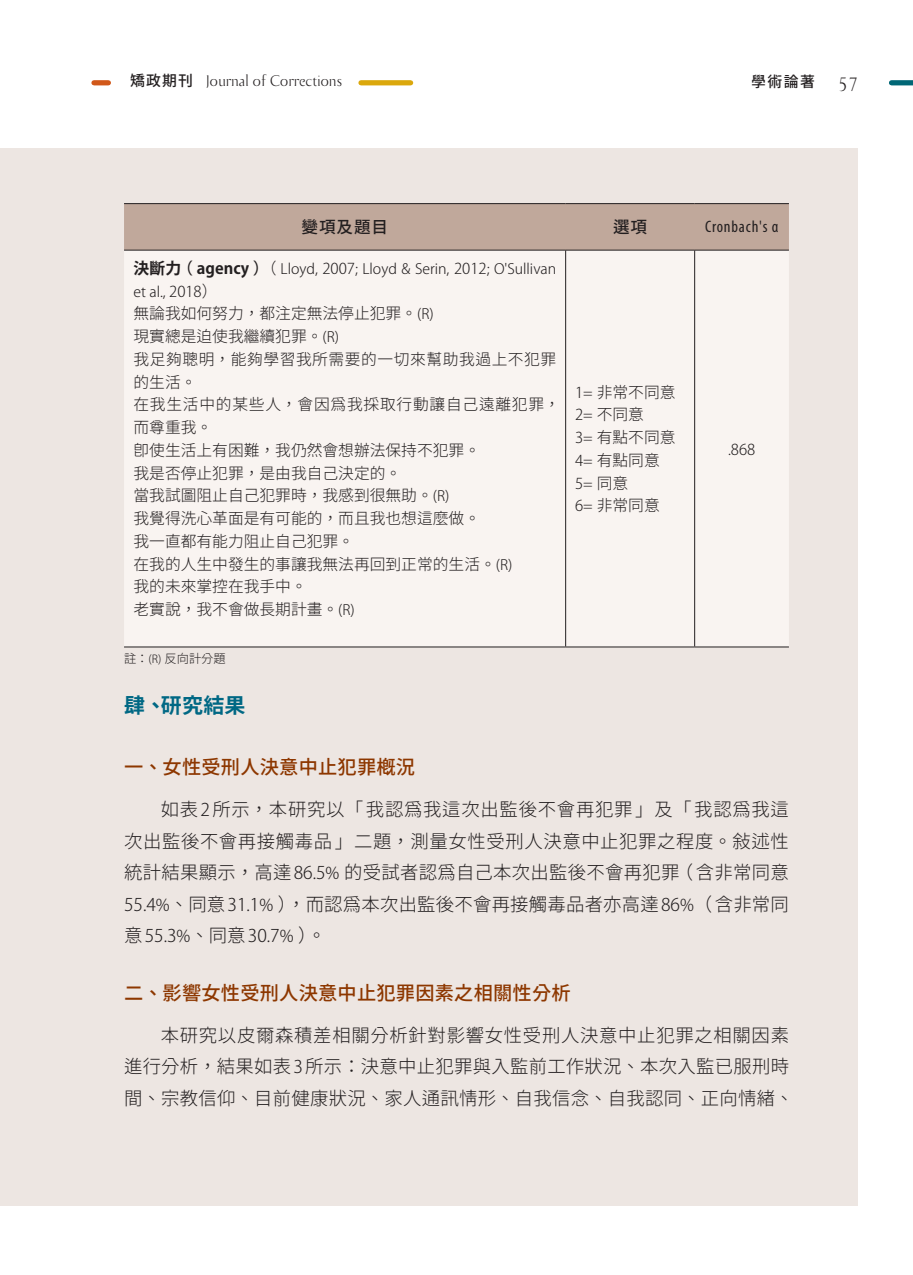
<style>
.page{position:relative;width:913px;height:1275px;background:#fff}
.page>*{position:absolute;margin:0;border:0;box-sizing:border-box;transform-origin:0 0}
.t1{font:21px "Gen Yo Gothic TW B";color:#006884}
.t2{font:19.25px "Gen Yo Gothic TW M";letter-spacing:.01em;color:#8d3700}
.t3{font:18.38px/31.5px "Gen Yo Gothic TW L";letter-spacing:.015em;color:#231f20;text-align:justify}
.t4{font:condensed 16.62px "Myriad Pro";letter-spacing:.05em;color:#231f20}
.t5{font:16.62px "Gen Yo Gothic TW M";letter-spacing:.05em;color:#231f20}
.t6{font:15.75px/22.8px "Gen Yo Gothic TW L";color:#231f20}
.t7{font:15.75px "Bodebeck LT Std";color:#231f20}
.t8{font:300 15.05px "Koz Go Pro";color:#231f20}
.t9{font:14.88px "Gen Yo Gothic TW M";color:#231f20}
.t10{font:300 14.17px/22.8px "Koz Go Pro";color:#231f20}
.t11{font:12.25px "Gen Yo Gothic TW L";color:#231f20}
.s1{font-family:"Gen Yo Gothic TW M";font-size:14.88px}
.s2{font-family:"Bodebeck LT Std";font-size:19.25px}
.s3{font-family:"Koz Go Pr 6 N";font-weight:700;font-size:15.75px}
.s4{font-family:"Gen Yo Gothic TW L";font-weight:400;font-size:15.75px}
.s5{font-size:15.05px}
.s6{font-family:"Koz Go Pro";font-weight:300;font-size:14.17px}
.s7{font-family:"Koz Go Pro";font-weight:300;font-size:15.05px}
.s8{font-size:14.17px}
.s9{font-family:"Koz Go Pro";font-weight:300;font-size:11.03px}
.s10{font-family:"Koz Go Pro";font-weight:300;font-size:17.5px}
.s11{font-family:"Koz Go Pro";font-weight:300;font-size:16.62px}
</style>
<div class="page">
<div style="left:0;top:149px;width:858px;height:1057px;background:#ede6e2"></div>
<div style="left:361px;top:80px;width:50px;height:5px;background:#dba80c"></div>
<div style="left:94px;top:80px;width:14px;height:5px;background:#d1581a"></div>
<div style="left:891px;top:80px;width:22px;height:5px;background:#006776"></div>
<div style="left:124px;top:204px;width:665px;height:46px;background:#c0a89b"></div>
<div style="left:124px;top:251px;width:665px;height:395px;background:#f9f4f1"></div>
<hr style="left:124px;top:203px;width:442px;height:1px;background:#231f20">
<hr style="left:566px;top:203px;width:128px;height:1px;background:#231f20">
<hr style="left:694px;top:203px;width:95px;height:1px;background:#231f20">
<hr style="left:124px;top:250px;width:442px;height:1px;background:#231f20">
<hr style="left:566px;top:250px;width:128px;height:1px;background:#231f20">
<hr style="left:694px;top:250px;width:95px;height:1px;background:#231f20">
<hr style="left:124px;top:646px;width:442px;height:1px;background:#231f20">
<hr style="left:566px;top:646px;width:128px;height:1px;background:#231f20">
<hr style="left:694px;top:646px;width:95px;height:1px;background:#231f20">
<hr style="left:565px;top:250px;width:1px;height:396px;background:#231f20">
<hr style="left:694px;top:250px;width:1px;height:396px;background:#231f20">
<p class="t7" style="left:130px;top:73px;width:213px"><span class="s1">矯政期刊</span> Journal of Corrections</p>
<p class="t9" style="left:751px;top:73px;width:108px">學術論著 <span class="s2">57</span></p>
<p class="t5" style="left:302px;top:218px;width:88px">變項及題目</p>
<p class="t5" style="left:613px;top:218px;width:36px">選項</p>
<p class="t4" style="left:705px;top:217px;width:75px">Cronbach's α</p>
<p class="t10" style="left:133px;top:257px;width:424px"><span class="s3">決斷力（ agency ）</span><span class="s4">（</span> Lloyd, <span class="s5">2007</span>; Lloyd &amp; Serin, <span class="s5">2012</span>; O'Sullivan et al., <span class="s5">2018</span><span class="s4">）</span></p>
<p class="t6" style="left:133px;top:303px;width:428px">無論我如何努力，都注定無法停止犯罪。<span class="s6">(R)<br></span>現實總是迫使我繼續犯罪。<span class="s6">(R)<br></span>我足夠聰明，能夠學習我所需要的一切來幫助我過上不犯罪的生活。<br>在我生活中的某些人，會因為我採取行動讓自己遠離犯罪，而尊重我。<br>即使生活上有困難，我仍然會想辦法保持不犯罪。<br>我是否停止犯罪，是由我自己決定的。<br>當我試圖阻止自己犯罪時，我感到很無助。<span class="s6">(R)<br></span>我覺得洗心革面是有可能的，而且我也想這麼做。<br>我一直都有能力阻止自己犯罪。<br>在我的人生中發生的事讓我無法再回到正常的生活。<span class="s6">(R)<br></span>我的未來掌控在我手中。<br>老實說，我不會做長期計畫。<span class="s6">(R)</span></p>
<p class="t6" style="left:575px;top:381px;width:102px"><span class="s7">1</span><span class="s6">=</span> 非常不同意<br><span class="s7">2</span><span class="s6">=</span> 不同意<br><span class="s7">3</span><span class="s6">=</span> 有點不同意<br><span class="s7">4</span><span class="s6">=</span> 有點同意<br><span class="s7">5</span><span class="s6">=</span> 同意<br><span class="s7">6</span><span class="s6">=</span> 非常同意</p>
<p class="t8" style="left:728px;top:439px;width:29px"><span class="s8">.</span>868</p>
<p class="t11" style="left:124px;top:652px;width:103px">註：<span class="s9">(R)</span> 反向計分題</p>
<h1 class="t1" style="left:124px;top:694px;width:123px">肆、研究結果</h1>
<p class="t2" style="left:124px;top:756px;width:293px">一、女性受刑人決意中止犯罪概況</p>
<p class="t3" style="left:124px;top:794px;width:666px;text-indent:37px">如表<span class="s10">2</span>所示，本研究以「我認為我這次出監後不會再犯罪」及「我認為我這次出監後不會再接觸毒品」二題，測量女性受刑人決意中止犯罪之程度。敘述性統計結果顯示，高達<span class="s10">86</span><span class="s11">.</span><span class="s10">5</span><span class="s11">%</span> 的受試者認為自己本次出監後不會再犯罪（含非常同意<span class="s10">55</span><span class="s11">.</span><span class="s10">4</span><span class="s11">%</span>、同意<span class="s10">31</span><span class="s11">.</span><span class="s10">1</span><span class="s11">%</span> ），而認為本次出監後不會再接觸毒品者亦高達<span class="s10">86</span><span class="s11">%</span>（含非常同意<span class="s10">55</span><span class="s11">.</span><span class="s10">3</span><span class="s11">%</span>、同意<span class="s10">30</span><span class="s11">.</span><span class="s10">7</span><span class="s11">%</span> ）。</p>
<p class="t2" style="left:124px;top:982px;width:448px">二、影響女性受刑人決意中止犯罪因素之相關性分析</p>
<p class="t3" style="left:124px;top:1019px;width:671px;text-align:left;text-indent:37px">本研究以皮爾森積差相關分析針對影響女性受刑人決意中止犯罪之相關因素進行分析，結果如表<span class="s10">3</span>所示：決意中止犯罪與入監前工作狀況、本次入監已服刑時間、宗教信仰、目前健康狀況、家人通訊情形、自我信念、自我認同、正向情緒、</p>
</div>
